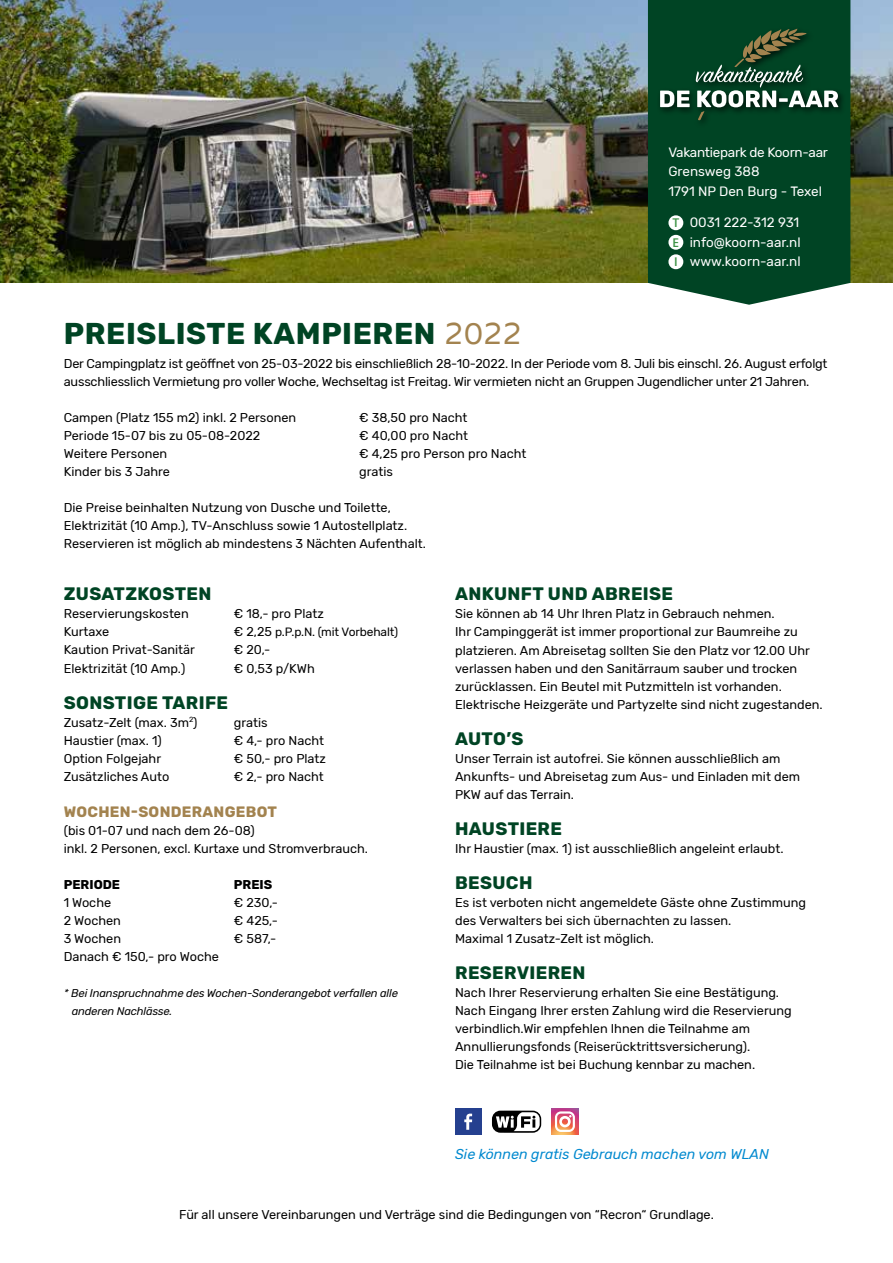
<style>
.page{position:relative;width:893px;height:1263px;background:#fff}
.page>*{position:absolute;margin:0;border:0;box-sizing:border-box;transform-origin:0 0}
.t1{font:700 30px "Rubik";letter-spacing:.02em;color:#004424}
.t2{font:700 18px "Rubik";letter-spacing:.02em;color:#004424}
.t3{font:700 15px "Rubik";letter-spacing:.02em;color:#a3834f}
.t4{font:italic 14.25px "Rubik";color:#0089cf}
.t5{font:13.5px/19.5px "Rubik";color:#fff}
.t6{font:12.75px/18px "Rubik";color:#000}
.t7{font:700 12.75px "Rubik";color:#000}
.t8{font:12px "Rubik";letter-spacing:-.01em;color:#000}
.t9{font:italic 11.25px/18px "Rubik";letter-spacing:-.015em;color:#000}
.s1{font-family:"Varela";font-weight:400;color:#a3834f}
.s2{font-family:"The Sans B6";font-weight:600;font-size:12.9px;color:#3f9347}
.s3{font-size:12.75px}
</style>
<div class="page">
<img style="left:0;top:0;width:893px;height:283px">
<div style="left:648px;top:0;width:202px;height:305px;background:#004424"></div>
<div style="left:668px;top:215px;width:15px;height:15px;background:#fff;border-radius:50%"></div>
<div style="left:668px;top:235px;width:15px;height:15px;background:#fff;border-radius:50%"></div>
<div style="left:668px;top:254px;width:15px;height:15px;background:#fff;border-radius:50%"></div>
<div style="left:657px;top:26px;width:189px;height:102px;background:#004424"></div>
<svg style="left:660px;top:91px;width:30px;height:16px"></svg>
<svg style="left:696px;top:29px;width:142px;height:91px"></svg>
<svg style="left:492px;top:1110px;width:49px;height:23px"></svg>
<div style="left:455px;top:1108px;width:26px;height:27px;background:#25408f"></div>
<svg style="left:464px;top:1113px;width:8px;height:17px"></svg>
<svg style="left:552px;top:1108px;width:26px;height:27px"></svg>
<svg style="left:555px;top:1111px;width:20px;height:21px"></svg>
<h1 class="t1" style="left:64px;top:316px;width:459px">PREISLISTE KAMPIEREN <span class="s1">2022</span></h1>
<p class="t5" style="left:668px;top:142px;width:161px">Vakantiepark de Koorn-aar<br>Grensweg 388<br>1791 NP Den Burg - Texel</p>
<p class="t5" style="left:672px;top:213px;width:130px;text-align:justify"><span class="s2">T</span> 0031 222-312 931<br><span class="s2">E</span> info@koorn-aar.nl <span class="s2">I</span> www.koorn-aar.nl</p>
<p class="t6" style="left:64px;top:355px;width:765px">Der Campingplatz ist geöffnet von 25-03-2022 bis einschließlich 28-10-2022. In der Periode vom 8. Juli bis einschl. 26. August erfolgt ausschliesslich Vermietung pro voller Woche, Wechseltag ist Freitag. Wir vermieten nicht an Gruppen Jugendlicher unter 21 Jahren.</p>
<p class="t6" style="left:64px;top:409px;width:234px">Campen (Platz 155 m2) inkl. 2 Personen</p>
<p class="t6" style="left:359px;top:409px;width:110px">€ 38,50 pro Nacht</p>
<p class="t6" style="left:64px;top:427px;width:198px">Periode 15-07 bis zu 05-08-2022</p>
<p class="t6" style="left:359px;top:427px;width:110px">€ 40,00 pro Nacht</p>
<p class="t6" style="left:64px;top:445px;width:105px">Weitere Personen</p>
<p class="t6" style="left:359px;top:445px;width:168px">€ 4,25 pro Person pro Nacht</p>
<p class="t6" style="left:64px;top:463px;width:108px">Kinder bis 3 Jahre</p>
<p class="t6" style="left:359px;top:463px;width:35px">gratis</p>
<p class="t6" style="left:64px;top:499px;width:364px">Die Preise beinhalten Nutzung von Dusche und Toilette,<br>Elektrizität (10 Amp.), TV-Anschluss sowie 1 Autostellplatz.<br>Reservieren ist möglich ab mindestens 3 Nächten Aufenthalt.</p>
<h2 class="t2" style="left:64px;top:584px;width:149px">ZUSATZKOSTEN</h2>
<p class="t6" style="left:64px;top:605px;width:126px">Reservierungskosten</p>
<p class="t6" style="left:234px;top:605px;width:92px">€ 18,- pro Platz</p>
<p class="t6" style="left:64px;top:623px;width:47px">Kurtaxe</p>
<p class="t8" style="left:234px;top:625px;width:166px"><span class="s3">€ 2,25</span> p.P.p.N. (mit Vorbehalt)</p>
<p class="t6" style="left:64px;top:641px;width:133px">Kaution Privat-Sanitär</p>
<p class="t6" style="left:234px;top:641px;width:38px">€ 20,-</p>
<p class="t6" style="left:64px;top:659px;width:123px">Elektrizität (10 Amp.)</p>
<p class="t6" style="left:234px;top:659px;width:82px">€ 0,53 p/KWh</p>
<h2 class="t2" style="left:64px;top:692px;width:166px">SONSTIGE TARIFE</h2>
<p class="t6" style="left:64px;top:713px;width:135px">Zusatz-Zelt (max. 3m<sup>2</sup>)</p>
<p class="t6" style="left:234px;top:713px;width:35px">gratis</p>
<p class="t6" style="left:64px;top:731px;width:100px">Haustier (max. 1)</p>
<p class="t6" style="left:234px;top:731px;width:92px">€ 4,- pro Nacht</p>
<p class="t6" style="left:64px;top:749px;width:99px">Option Folgejahr</p>
<p class="t6" style="left:234px;top:749px;width:94px">€ 50,- pro Platz</p>
<p class="t6" style="left:64px;top:767px;width:107px">Zusätzliches Auto</p>
<p class="t6" style="left:234px;top:767px;width:91px">€ 2,- pro Nacht</p>
<p class="t3" style="left:64px;top:802px;width:215px">WOCHEN-SONDERANGEBOT</p>
<p class="t6" style="left:64px;top:821px;width:306px">(bis 01-07 und nach dem 26-08)<br>inkl. 2 Personen, excl. Kurtaxe und Stromverbrauch.</p>
<p class="t7" style="left:64px;top:877px;width:58px">PERIODE</p>
<p class="t7" style="left:234px;top:877px;width:40px">PREIS</p>
<p class="t6" style="left:64px;top:893px;width:49px">1 Woche</p>
<p class="t6" style="left:234px;top:893px;width:46px">€ 230,-</p>
<p class="t6" style="left:64px;top:911px;width:59px">2 Wochen</p>
<p class="t6" style="left:234px;top:911px;width:46px">€ 425,-</p>
<p class="t6" style="left:64px;top:929px;width:59px">3 Wochen</p>
<p class="t6" style="left:234px;top:929px;width:44px">€ 587,-</p>
<p class="t6" style="left:64px;top:947px;width:157px">Danach € 150,- pro Woche</p>
<p class="t9" style="left:72px;top:984px;width:328px;text-indent:-8px">* Bei Inanspruchnahme des Wochen-Sonderangebot verfallen alle anderen Nachlässe.</p>
<h2 class="t2" style="left:455px;top:584px;width:219px">ANKUNFT UND ABREISE</h2>
<p class="t6" style="left:455px;top:605px;width:369px">Sie können ab 14 Uhr Ihren Platz in Gebrauch nehmen.<br>Ihr Campinggerät ist immer proportional zur Baumreihe zu platzieren. Am Abreisetag sollten Sie den Platz vor 12.00 Uhr verlassen haben und den Sanitärraum sauber und trocken zurücklassen. Ein Beutel mit Putzmitteln ist vorhanden.<br>Elektrische Heizgeräte und Partyzelte sind nicht zugestanden.</p>
<h2 class="t2" style="left:455px;top:728px;width:70px">AUTO’S</h2>
<p class="t6" style="left:455px;top:749px;width:346px">Unser Terrain ist autofrei. Sie können ausschließlich am<br>Ankunfts- und Abreisetag zum Aus- und Einladen mit dem<br>PKW auf das Terrain.</p>
<h2 class="t2" style="left:455px;top:818px;width:108px">HAUSTIERE</h2>
<p class="t6" style="left:455px;top:839px;width:330px">Ihr Haustier (max. 1) ist ausschließlich angeleint erlaubt.</p>
<h2 class="t2" style="left:455px;top:872px;width:79px">BESUCH</h2>
<p class="t6" style="left:455px;top:893px;width:352px">Es ist verboten nicht angemeldete Gäste ohne Zustimmung des Verwalters bei sich übernachten zu lassen.<br>Maximal 1 Zusatz-Zelt ist möglich.</p>
<h2 class="t2" style="left:455px;top:962px;width:132px">RESERVIEREN</h2>
<p class="t6" style="left:455px;top:983px;width:338px">Nach Ihrer Reservierung erhalten Sie eine Bestätigung.<br>Nach Eingang Ihrer ersten Zahlung wird die Reservierung verbindlich.Wir empfehlen Ihnen die Teilnahme am Annullierungsfonds (Reiserücktrittsversicherung).<br>Die Teilnahme ist bei Buchung kennbar zu machen.</p>
<p class="t4" style="left:455px;top:1146px;width:315px">Sie können gratis Gebrauch machen vom WLAN</p>
<p class="t6" style="left:179px;top:1206px;width:536px">Für all unsere Vereinbarungen und Verträge sind die Bedingungen von “Recron“ Grundlage.</p>
</div>
